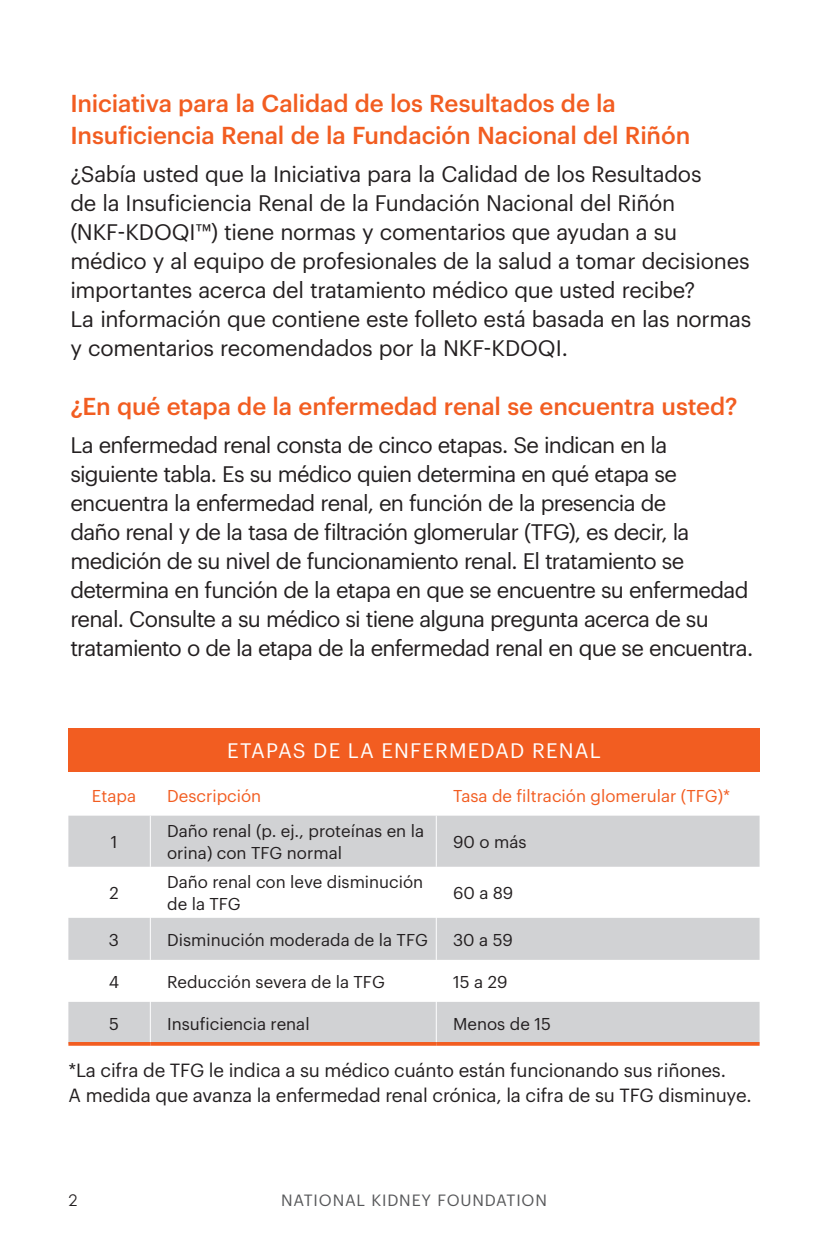
<style>
.page{position:relative;width:828px;height:1260px;background:#fff}
.page>*{position:absolute;margin:0;border:0;box-sizing:border-box;transform-origin:0 0}
.Body_Header{font:500 24px/32px "Graphik";letter-spacing:-.005em;color:#f25d21}
.Body{font:22px/29px "Graphik";letter-spacing:-.03em;color:#231f20}
.Body-2{font:22px/29px "Graphik";letter-spacing:-.01em;color:#231f20}
.t1{font:20.6px "Graphik";letter-spacing:.055em;color:#fff}
.t2{font:18.6px/24.2px "Graphik";letter-spacing:-.01em;color:#231f20}
.t3{font:16.8px/22.4px "Graphik";color:#231f20}
.t4{font:16.8px "Graphik";color:#f25d21}
.t5{font:16px "Graphik";letter-spacing:.05em;color:#57585a}
.t6{font:16px "Century Gothic";color:#231f20}
</style>
<div class="page">
<div style="left:68px;top:728px;width:692px;height:43px;background:#f25d21"></div>
<svg style="left:68px;top:816px;width:692px;height:226px;fill:#d1d2d4"></svg>
<hr style="left:150px;top:816px;width:1px;height:51px;background:#fff">
<hr style="left:436px;top:816px;width:1px;height:51px;background:#fff">
<hr style="left:150px;top:867px;width:1px;height:51px;background:#fff">
<hr style="left:436px;top:867px;width:1px;height:51px;background:#fff">
<hr style="left:150px;top:918px;width:1px;height:42px;background:#fff">
<hr style="left:436px;top:918px;width:1px;height:42px;background:#fff">
<hr style="left:150px;top:960px;width:1px;height:42px;background:#fff">
<hr style="left:436px;top:960px;width:1px;height:42px;background:#fff">
<hr style="left:150px;top:1002px;width:1px;height:40px;background:#fff">
<hr style="left:436px;top:1002px;width:1px;height:40px;background:#fff">
<svg style="left:68px;top:1042px;width:82px;height:4px"></svg>
<svg style="left:150px;top:1042px;width:286px;height:4px"></svg>
<svg style="left:436px;top:1042px;width:324px;height:4px"></svg>
<p class="Body_Header" style="left:70px;top:85px;width:621px">Iniciativa para la Calidad de los Resultados de la<br>Insuficiencia Renal de la Fundación Nacional del Riñón</p>
<p class="Body-2" style="left:70px;top:157px;width:683px">¿Sabía usted que la Iniciativa para la Calidad de los Resultados<br>de la Insuficiencia Renal de la Fundación Nacional del Riñón (NKF‑KDOQI™) tiene normas y comentarios que ayudan a su médico y al equipo de profesionales de la salud a tomar decisiones importantes acerca del tratamiento médico que usted recibe?<br>La información que contiene este folleto está basada en las normas y comentarios recomendados por la NKF-KDOQI.</p>
<p class="Body_Header" style="left:70px;top:388px;width:669px">¿En qué etapa de la enfermedad renal se encuentra usted?</p>
<p class="Body" style="left:70px;top:428px;width:684px">La enfermedad renal consta de cinco etapas. Se indican en la siguiente tabla. Es su médico quien determina en qué etapa se encuentra la enfermedad renal, en función de la presencia de<br>daño renal y de la tasa de filtración glomerular (TFG), es decir, la medición de su nivel de funcionamiento renal. El tratamiento se determina en función de la etapa en que se encuentre su enfermedad renal. Consulte a su médico si tiene alguna pregunta acerca de su tratamiento o de la etapa de la enfermedad renal en que se encuentra.</p>
<p class="t1" style="left:227px;top:735px;width:375px">ETAPAS DE LA ENFERMEDAD RENAL</p>
<p class="t4" style="left:92px;top:784px;width:46px">Etapa</p>
<p class="t4" style="left:167px;top:784px;width:96px">Descripción</p>
<p class="t4" style="left:453px;top:784px;width:279px">Tasa de filtración glomerular (TFG)*</p>
<p class="t3" style="left:111px;top:829px;width:8px">1</p>
<p class="t3" style="left:167px;top:818px;width:258px">Daño renal (p. ej., proteínas en la orina) con TFG normal</p>
<p class="t3" style="left:453px;top:829px;width:75px">90 o más</p>
<p class="t3" style="left:109px;top:880px;width:11px">2</p>
<p class="t3" style="left:167px;top:869px;width:258px">Daño renal con leve disminución de la TFG</p>
<p class="t3" style="left:453px;top:880px;width:62px">60 a 89</p>
<p class="t3" style="left:109px;top:927px;width:12px">3</p>
<p class="t3" style="left:167px;top:927px;width:262px">Disminución moderada de la TFG</p>
<p class="t3" style="left:453px;top:927px;width:61px">30 a 59</p>
<p class="t3" style="left:109px;top:969px;width:12px">4</p>
<p class="t3" style="left:167px;top:969px;width:219px">Reducción severa de la TFG</p>
<p class="t3" style="left:453px;top:969px;width:56px">15 a 29</p>
<p class="t3" style="left:109px;top:1011px;width:11px">5</p>
<p class="t3" style="left:167px;top:1011px;width:144px">Insuficiencia renal</p>
<p class="t3" style="left:453px;top:1011px;width:99px">Menos de 15</p>
<p class="t2" style="left:68px;top:1057px;width:685px">*La cifra de TFG le indica a su médico cuánto están funcionando sus riñones.<br>A medida que avanza la enfermedad renal crónica, la cifra de su TFG disminuye.</p>
<p class="t6" style="left:68px;top:1190px;width:10px">2</p>
<p class="t5" style="left:281px;top:1188px;width:267px">NATIONAL KIDNEY FOUNDATION</p>
</div>
